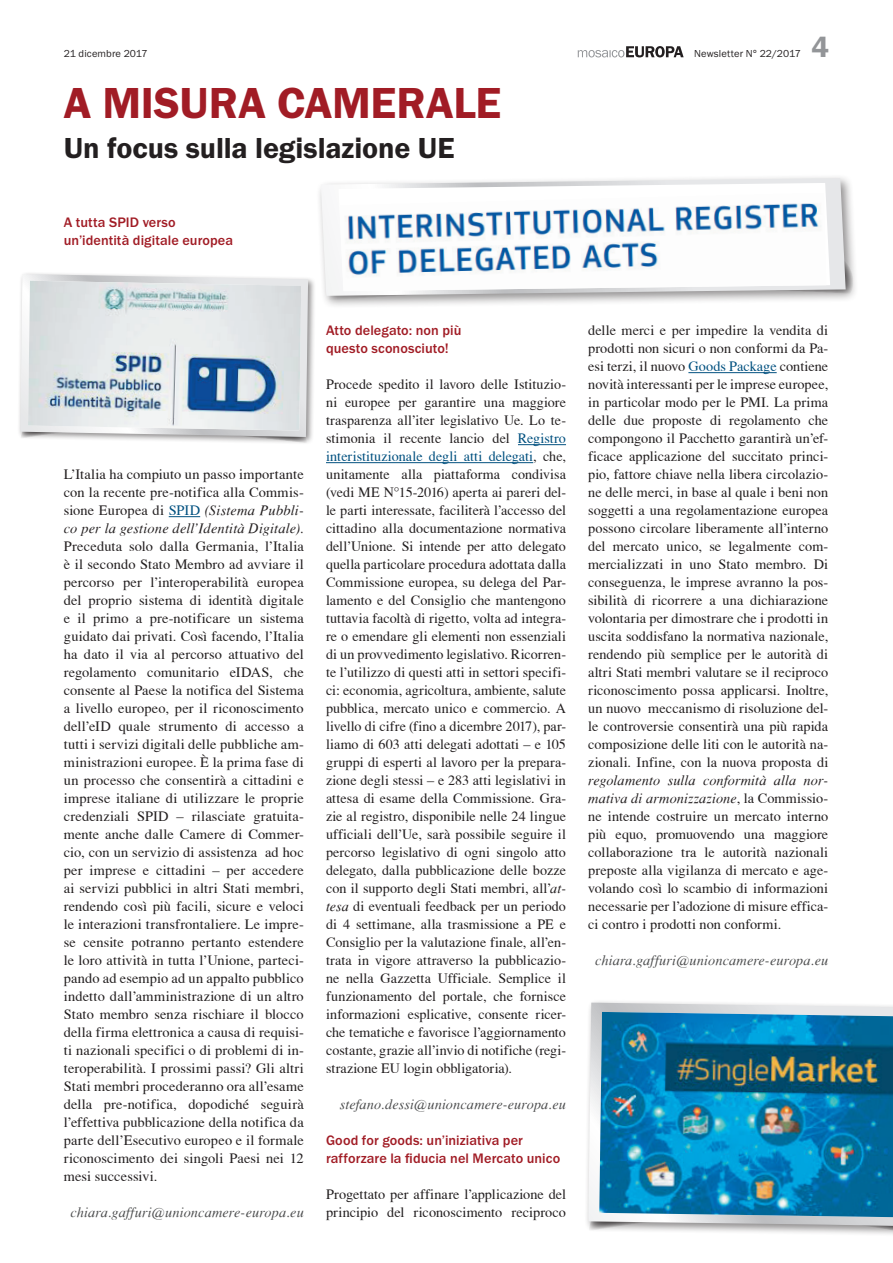
<style>
.page{position:relative;width:893px;height:1263px;background:#fff}
.page>*{position:absolute;margin:0;border:0;box-sizing:border-box;transform-origin:0 0}
.t1{font:600 45px "Franklin Gothic Itc T";letter-spacing:-.005em;color:#a11c25}
.t2{font:600 30px "Franklin Gothic Itc T";letter-spacing:-.005em;color:#231f20}
.t3{font:600 30px "Franklin Gothic Itc T";color:#939598}
.t4{font:14.25px/18px "T Acc LAD";letter-spacing:.005em;color:#231f20;text-align:justify}
.t5{font:500 14.25px/18px "Franklin Gothic Itc T";letter-spacing:.005em;color:#a11c25}
.t6{font:14.25px/18px "T Acc LAD Italic";letter-spacing:.01em;color:#231f20}
.t7{font:14.25px "T Acc LAD Italic";letter-spacing:.01em;color:#4b4c4d}
.t8{font:10.5px "Franklin Gothic Itc T";letter-spacing:.01em;color:#231f20}
.s1{font-family:"T Acc LAD"}
.s2{font-family:"T Acc LAD";color:#025180}
.s3{color:#025180}
.s4{font-family:"T Acc LAD Italic"}
</style>
<div class="page">
<svg style="left:578px;top:46px;width:106px;height:11px"></svg>
<hr style="left:688px;top:372px;width:89px;height:1px;background:#025180">
<hr style="left:169px;top:516px;width:31px;height:1px;background:#025180">
<div style="left:18px;top:271px;width:298px;height:174px;background:#231f20;opacity:.5"></div>
<svg style="left:20px;top:274px;width:288px;height:7px"></svg>
<svg style="left:20px;top:281px;width:288px;height:162px"></svg>
<img style="left:28px;top:281px;width:273px;height:150px">
<hr style="left:518px;top:444px;width:48px;height:1px;background:#025180">
<hr style="left:326px;top:462px;width:207px;height:1px;background:#025180">
<div style="left:584px;top:999px;width:309px;height:237px;background:#231f20;opacity:.5"></div>
<svg style="left:588px;top:1003px;width:305px;height:223px"></svg>
<img style="left:599px;top:1012px;width:294px;height:205px">
<div style="left:316px;top:173px;width:543px;height:136px;background:#231f20;opacity:.5"></div>
<svg style="left:321px;top:178px;width:525px;height:118px"></svg>
<svg style="left:338px;top:183px;width:492px;height:108px"></svg>
<img style="left:339px;top:193px;width:487px;height:98px">
<p class="t8" style="left:64px;top:48px;width:86px">21 dicembre 2017</p>
<p class="t8" style="left:694px;top:48px;width:108px">Newsletter N° 22/2017</p>
<h1 class="t1" style="left:64px;top:77px;width:439px">A MISURA CAMERALE</h1>
<h2 class="t2" style="left:64px;top:131px;width:392px">Un focus sulla legislazione UE</h2>
<h2 class="t3" style="left:812px;top:30px;width:19px">4</h2>
<p class="t5" style="left:64px;top:213px;width:171px">A tutta SPID verso un’identità digitale europea</p>
<p class="t4" style="left:64px;top:465px;width:242px">L’Italia ha compiuto un passo importante con la recente pre-notifica alla Commis-</p>
<p class="t6" style="left:64px;top:501px;width:242px"><span class="s1">sione Europea di</span> <span class="s2">SPID</span> (Sistema Pubbli&shy;co per la gestione dell’Identità Digitale).</p>
<p class="t4" style="left:64px;top:537px;width:242px">Preceduta solo dalla Germania, l’Italia è il secondo Stato Membro ad avviare il percorso per l’interoperabilità europea del proprio sistema di identità digitale e il primo a pre-notificare un sistema guidato dai privati. Così facendo, l’Italia ha dato il via al percorso attuativo del regolamento comunitario eIDAS, che consente al Paese la notifica del Sistema a livello europeo, per il riconoscimento dell’eID quale strumento di accesso a tutti i servizi digitali delle pubbliche am&shy;ministrazioni europee. È la prima fase di un processo che consentirà a cittadini e imprese italiane di utilizzare le proprie credenziali SPID – rilasciate gratuita&shy;mente anche dalle Camere di Commer&shy;cio, con un servizio di assistenza ad hoc per imprese e cittadini – per accedere ai servizi pubblici in altri Stati membri, rendendo così più facili, sicure e veloci le interazioni transfrontaliere. Le impre&shy;se censite potranno pertanto estendere le loro attività in tutta l’Unione, parteci&shy;pando ad esempio ad un appalto pubblico indetto dall’amministrazione di un altro Stato membro senza rischiare il blocco della firma elettronica a causa di requisi&shy;ti nazionali specifici o di problemi di in&shy;teroperabilità. I prossimi passi? Gli altri Stati membri procederanno ora all’esame della pre-notifica, dopodiché seguirà l’effettiva pubblicazione della notifica da parte dell’Esecutivo europeo e il formale riconoscimento dei singoli Paesi nei 12 mesi successivi.</p>
<p class="t7" style="left:71px;top:1204px;width:235px">chiara.gaffuri@unioncamere-europa.eu</p>
<p class="t5" style="left:326px;top:321px;width:137px">Atto delegato: non più questo sconosciuto!</p>
<p class="t4" style="left:326px;top:375px;width:242px">Procede spedito il lavoro delle Istituzio&shy;ni europee per garantire una maggiore trasparenza all’iter legislativo Ue. Lo te&shy;stimonia il recente lancio del <span class="s3">Registro interistituzionale degli atti delegati</span>, che, unitamente alla piattaforma condivisa (vedi ME N°15-2016) aperta ai pareri del&shy;le parti interessate, faciliterà l’accesso del cittadino alla documentazione normativa dell’Unione. Si intende per atto delegato quella particolare procedura adottata dalla Commissione europea, su delega del Par&shy;lamento e del Consiglio che mantengono tuttavia facoltà di rigetto, volta ad integra&shy;re o emendare gli elementi non essenziali di un provvedimento legislativo. Ricorren&shy;te l’utilizzo di questi atti in settori specifi&shy;ci: economia, agricoltura, ambiente, salute pubblica, mercato unico e commercio. A livello di cifre (fino a dicembre 2017), par&shy;liamo di 603 atti delegati adottati – e 105 gruppi di esperti al lavoro per la prepara&shy;zione degli stessi – e 283 atti legislativi in attesa di esame della Commissione. Gra&shy;zie al registro, disponibile nelle 24 lingue ufficiali dell’Ue, sarà possibile seguire il percorso legislativo di ogni singolo atto delegato, dalla pubblicazione delle bozze con il supporto degli Stati membri, all’<span class="s4">at&shy;tesa</span> di eventuali feedback per un periodo di 4 settimane, alla trasmissione a PE e Consiglio per la valutazione finale, all’en&shy;trata in vigore attraverso la pubblicazio&shy;ne nella Gazzetta Ufficiale. Semplice il funzionamento del portale, che fornisce informazioni esplicative, consente ricer&shy;che tematiche e favorisce l’aggiornamento costante, grazie all’invio di notifiche (regi&shy;strazione EU login obbligatoria).</p>
<p class="t7" style="left:340px;top:1096px;width:228px">stefano.dessi@unioncamere-europa.eu</p>
<p class="t5" style="left:326px;top:1131px;width:236px">Good for goods: un’iniziativa per rafforzare la fiducia nel Mercato unico</p>
<p class="t4" style="left:326px;top:1185px;width:242px">Progettato per affinare l’applicazione del principio del riconoscimento reciproco</p>
<p class="t4" style="left:588px;top:321px;width:242px">delle merci e per impedire la vendita di prodotti non sicuri o non conformi da Pa&shy;esi terzi, il nuovo <span class="s3">Goods Package</span> contiene novità interessanti per le imprese europee, in particolar modo per le PMI. La prima delle due proposte di regolamento che compongono il Pacchetto garantirà un’ef&shy;ficace applicazione del succitato princi&shy;pio, fattore chiave nella libera circolazio&shy;ne delle merci, in base al quale i beni non soggetti a una regolamentazione europea possono circolare liberamente all’interno del mercato unico, se legalmente com&shy;mercializzati in uno Stato membro. Di conseguenza, le imprese avranno la pos&shy;sibilità di ricorrere a una dichiarazione volontaria per dimostrare che i prodotti in uscita soddisfano la normativa nazionale, rendendo più semplice per le autorità di altri Stati membri valutare se il reciproco riconoscimento possa applicarsi. Inoltre, un nuovo meccanismo di risoluzione del&shy;le controversie consentirà una più rapida composizione delle liti con le autorità na&shy;zionali. Infine, con la nuova proposta di</p>
<p class="t6" style="left:588px;top:771px;width:241px">regolamento sulla conformità alla nor&shy;mativa di armonizzazione<span class="s1">, la Commissio-</span></p>
<p class="t4" style="left:588px;top:807px;width:242px">ne intende costruire un mercato interno più equo, promuovendo una maggiore collaborazione tra le autorità nazionali preposte alla vigilanza di mercato e age&shy;volando così lo scambio di informazioni necessarie per l’adozione di misure effica&shy;ci contro i prodotti non conformi.</p>
<p class="t7" style="left:595px;top:952px;width:235px">chiara.gaffuri@unioncamere-europa.eu</p>
</div>
